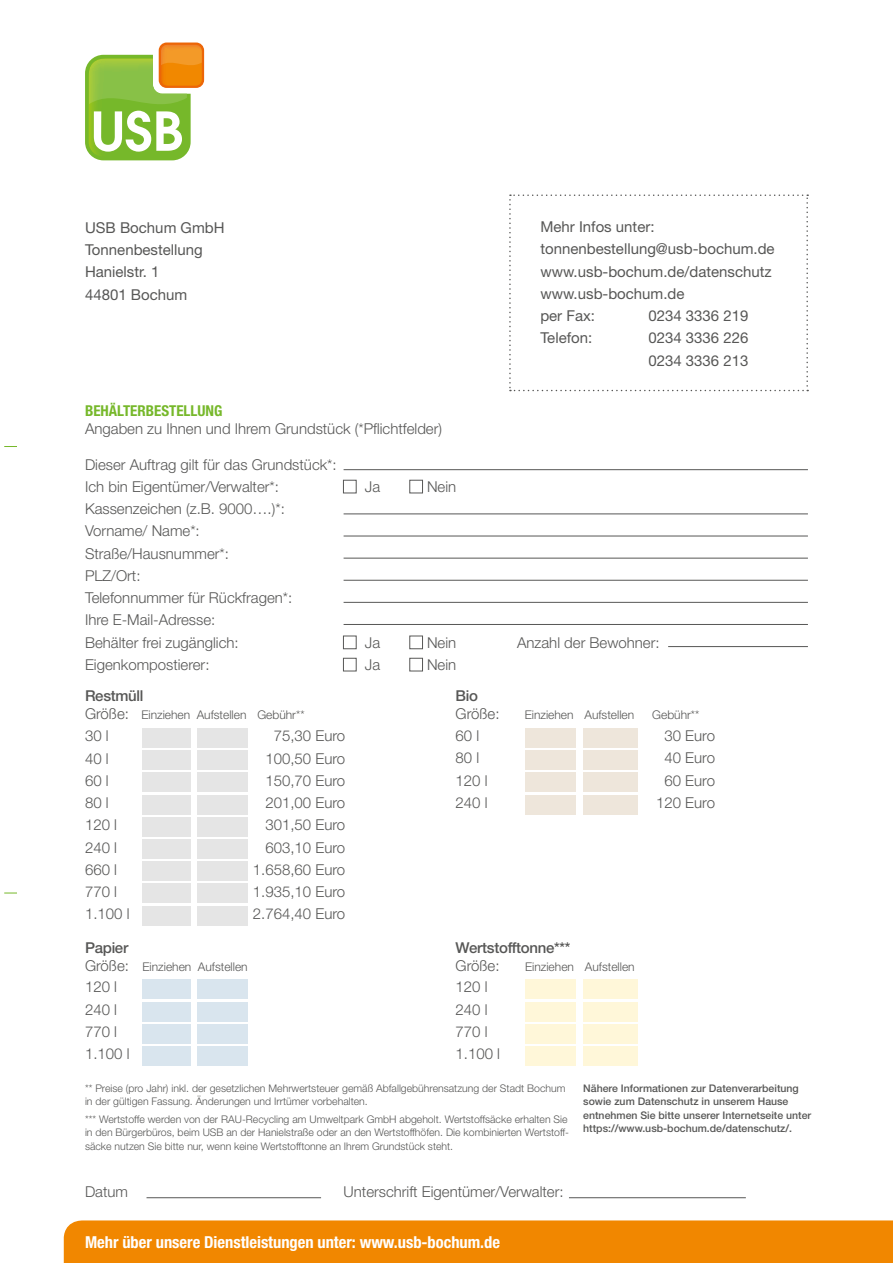
<style>
.page{position:relative;width:893px;height:1263px;background:#fff}
.page>*{position:absolute;margin:0;border:0;box-sizing:border-box;transform-origin:0 0}
.t1{font:700 condensed 16.5px "Helvetica Neue";color:#fff}
.t2{font:300 15px/22.2px "Helvetica Neue LT Pro";color:#575756}
.t3{font:15px/22.2px "Helvetica Neue";color:#575756}
.t4{font:500 15px "Helvetica Neue LT Pro";letter-spacing:-.02em;color:#575756}
.t5{font:700 condensed 15px "Helvetica Neue";color:#76b82a}
.t6{font:300 12px "Helvetica Neue LT Pro";color:#575756}
.t7{font:300 10.5px/13.5px "Helvetica Neue LT Pro";color:#575756}
.t8{font:500 10.5px/13.5px "Helvetica Neue LT Pro";color:#575756}
</style>
<div class="page">
<svg style="left:509px;top:194px;width:299px;height:197px"></svg>
<div style="left:159px;top:43px;width:45px;height:45px;background:#ec6608;border-radius:8px"></div>
<svg style="left:85px;top:45px;width:117px;height:115px"></svg>
<div style="left:64px;top:1220px;width:829px;height:43px;background:#f18700"></div>
<div style="left:343px;top:480px;width:14px;height:13px;border:1px solid #575756"></div>
<div style="left:409px;top:480px;width:14px;height:13px;border:1px solid #575756"></div>
<div style="left:343px;top:636px;width:14px;height:13px;border:1px solid #575756"></div>
<div style="left:409px;top:636px;width:14px;height:13px;border:1px solid #575756"></div>
<div style="left:343px;top:658px;width:14px;height:13px;border:1px solid #575756"></div>
<div style="left:409px;top:658px;width:14px;height:13px;border:1px solid #575756"></div>
<svg style="left:4px;top:446px;width:13px;height:1px"></svg>
<svg style="left:4px;top:893px;width:13px;height:1px"></svg>
<hr style="left:344px;top:469px;width:464px;height:1px;background:#575756">
<hr style="left:147px;top:1197px;width:174px;height:1px;background:#575756">
<hr style="left:569px;top:1197px;width:177px;height:1px;background:#575756">
<div style="left:197px;top:728px;width:50px;height:20px;background:#e5e5e5"></div>
<div style="left:197px;top:751px;width:50px;height:19px;background:#e5e5e5"></div>
<div style="left:197px;top:773px;width:50px;height:19px;background:#e5e5e5"></div>
<div style="left:197px;top:795px;width:50px;height:19px;background:#e5e5e5"></div>
<div style="left:197px;top:817px;width:50px;height:19px;background:#e5e5e5"></div>
<div style="left:197px;top:839px;width:50px;height:20px;background:#e5e5e5"></div>
<div style="left:197px;top:862px;width:50px;height:19px;background:#e5e5e5"></div>
<div style="left:197px;top:884px;width:50px;height:19px;background:#e5e5e5"></div>
<div style="left:197px;top:906px;width:50px;height:19px;background:#e5e5e5"></div>
<div style="left:583px;top:728px;width:55px;height:20px;background:#eee6db"></div>
<div style="left:583px;top:751px;width:55px;height:19px;background:#eee6db"></div>
<div style="left:583px;top:773px;width:55px;height:19px;background:#eee6db"></div>
<div style="left:583px;top:795px;width:55px;height:19px;background:#eee6db"></div>
<div style="left:197px;top:980px;width:50px;height:19px;background:#d9e5ee"></div>
<div style="left:197px;top:1002px;width:50px;height:19px;background:#d9e5ee"></div>
<div style="left:197px;top:1024px;width:50px;height:19px;background:#d9e5ee"></div>
<div style="left:197px;top:1046px;width:50px;height:19px;background:#d9e5ee"></div>
<div style="left:583px;top:980px;width:55px;height:19px;background:#fff7d9"></div>
<div style="left:583px;top:1002px;width:55px;height:19px;background:#fff7d9"></div>
<div style="left:583px;top:1024px;width:55px;height:19px;background:#fff7d9"></div>
<div style="left:583px;top:1046px;width:55px;height:19px;background:#fff7d9"></div>
<div style="left:143px;top:728px;width:48px;height:20px;background:#e5e5e5"></div>
<div style="left:143px;top:751px;width:48px;height:19px;background:#e5e5e5"></div>
<div style="left:143px;top:773px;width:48px;height:19px;background:#e5e5e5"></div>
<div style="left:143px;top:795px;width:48px;height:19px;background:#e5e5e5"></div>
<div style="left:143px;top:817px;width:48px;height:19px;background:#e5e5e5"></div>
<div style="left:143px;top:839px;width:48px;height:20px;background:#e5e5e5"></div>
<div style="left:143px;top:862px;width:48px;height:19px;background:#e5e5e5"></div>
<div style="left:143px;top:884px;width:48px;height:19px;background:#e5e5e5"></div>
<div style="left:143px;top:906px;width:48px;height:19px;background:#e5e5e5"></div>
<div style="left:525px;top:728px;width:50px;height:20px;background:#eee6db"></div>
<div style="left:525px;top:751px;width:50px;height:19px;background:#eee6db"></div>
<div style="left:525px;top:773px;width:50px;height:19px;background:#eee6db"></div>
<div style="left:525px;top:795px;width:50px;height:19px;background:#eee6db"></div>
<div style="left:142px;top:980px;width:49px;height:19px;background:#d9e5ee"></div>
<div style="left:142px;top:1002px;width:49px;height:19px;background:#d9e5ee"></div>
<div style="left:142px;top:1024px;width:49px;height:19px;background:#d9e5ee"></div>
<div style="left:142px;top:1046px;width:49px;height:19px;background:#d9e5ee"></div>
<div style="left:525px;top:980px;width:51px;height:19px;background:#fff7d9"></div>
<div style="left:525px;top:1002px;width:51px;height:19px;background:#fff7d9"></div>
<div style="left:525px;top:1024px;width:51px;height:19px;background:#fff7d9"></div>
<div style="left:525px;top:1046px;width:51px;height:19px;background:#fff7d9"></div>
<hr style="left:344px;top:513px;width:464px;height:1px;background:#575756">
<hr style="left:344px;top:536px;width:464px;height:1px;background:#575756">
<hr style="left:344px;top:558px;width:464px;height:1px;background:#575756">
<hr style="left:344px;top:580px;width:464px;height:1px;background:#575756">
<hr style="left:344px;top:602px;width:464px;height:1px;background:#575756">
<hr style="left:344px;top:624px;width:464px;height:1px;background:#575756">
<hr style="left:668px;top:646px;width:140px;height:1px;background:#575756">
<p class="t3" style="left:85px;top:216px;width:141px">USB Bochum GmbH<br>Tonnenbestellung<br>Hanielstr. 1<br>44801 Bochum</p>
<p class="t3" style="left:540px;top:215px;width:236px">Mehr Infos unter: tonnenbestellung@usb-bochum.de www.usb-bochum.de/datenschutz www.usb-bochum.de<br>per Fax:</p>
<p class="t3" style="left:648px;top:304px;width:102px">0234 3336 219</p>
<p class="t5" style="left:85px;top:402px;width:139px">BEHÄLTERBESTELLUNG</p>
<p class="t2" style="left:85px;top:417px;width:359px">Angaben zu Ihnen und Ihrem Grundstück (*Pflichtfelder)</p>
<p class="t2" style="left:85px;top:453px;width:253px">Dieser Auftrag gilt für das Grundstück*:<br>Ich bin Eigentümer/Verwalter*:</p>
<p class="t2" style="left:365px;top:475px;width:17px">Ja</p>
<p class="t2" style="left:427px;top:475px;width:31px">Nein</p>
<p class="t3" style="left:540px;top:327px;width:53px">Telefon:</p>
<p class="t3" style="left:648px;top:327px;width:102px">0234 3336 226<br>0234 3336 213</p>
<p class="t2" style="left:85px;top:497px;width:209px">Kassenzeichen (z.B. 9000….)*:<br>Vorname/ Name*:<br>Straße/Hausnummer*:<br>PLZ/Ort:<br>Telefonnummer für Rückfragen*:<br>Ihre E-Mail-Adresse:<br>Behälter frei zugänglich:</p>
<p class="t2" style="left:365px;top:631px;width:17px">Ja</p>
<p class="t2" style="left:427px;top:631px;width:31px">Nein</p>
<p class="t2" style="left:517px;top:631px;width:144px">Anzahl der Bewohner:</p>
<p class="t2" style="left:85px;top:653px;width:126px">Eigenkompostierer:</p>
<p class="t2" style="left:365px;top:653px;width:17px">Ja</p>
<p class="t2" style="left:427px;top:653px;width:31px">Nein</p>
<p class="t4" style="left:85px;top:687px;width:60px">Restmüll</p>
<p class="t2" style="left:85px;top:703px;width:45px">Größe:</p>
<p class="t4" style="left:456px;top:687px;width:24px">Bio</p>
<p class="t2" style="left:456px;top:703px;width:45px">Größe:</p>
<p class="t6" style="left:197px;top:708px;width:109px">Aufstellen Gebühr**</p>
<p class="t6" style="left:584px;top:708px;width:51px">Aufstellen</p>
<p class="t6" style="left:652px;top:708px;width:49px">Gebühr**</p>
<p class="t6" style="left:141px;top:708px;width:50px">Einziehen</p>
<p class="t6" style="left:525px;top:708px;width:50px">Einziehen</p>
<p class="t2" style="left:456px;top:724px;width:33px">60 l<br>80 l<br>120 l<br>240 l</p>
<p class="t2" style="left:85px;top:724px;width:46px">30 l<br>40 l<br>60 l<br>80 l<br>120 l<br>240 l<br>660 l<br>770 l<br>1.100 l</p>
<p class="t2" style="left:253px;top:724px;width:94px;text-align:right">75,30 Euro<br>100,50 Euro<br>150,70 Euro<br>201,00 Euro<br>301,50 Euro<br>603,10 Euro<br>1.658,60 Euro<br>1.935,10 Euro<br>2.764,40 Euro</p>
<p class="t2" style="left:656px;top:724px;width:60px;text-align:center">30 Euro<br>40 Euro<br>60 Euro<br>120 Euro</p>
<p class="t4" style="left:85px;top:938px;width:45px">Papier</p>
<p class="t2" style="left:85px;top:954px;width:45px">Größe:</p>
<p class="t4" style="left:456px;top:938px;width:116px">Wertstofftonne***</p>
<p class="t2" style="left:456px;top:954px;width:45px">Größe:</p>
<p class="t6" style="left:142px;top:959px;width:50px">Einziehen</p>
<p class="t6" style="left:525px;top:959px;width:50px">Einziehen</p>
<p class="t6" style="left:198px;top:959px;width:51px">Aufstellen</p>
<p class="t6" style="left:585px;top:959px;width:51px">Aufstellen</p>
<p class="t2" style="left:85px;top:976px;width:46px">120 l<br>240 l<br>770 l<br>1.100 l</p>
<p class="t2" style="left:456px;top:976px;width:46px">120 l<br>240 l<br>770 l<br>1.100 l</p>
<p class="t7" style="left:85px;top:1081px;width:482px">** Preise (pro Jahr) inkl. der gesetzlichen Mehrwertsteuer gemäß Abfallgebührensatzung der Stadt Bochum in der gültigen Fassung. Änderungen und Irrtümer vorbehalten.</p>
<p class="t7" style="left:85px;top:1112px;width:486px">*** Wertstoffe werden von der RAU-Recycling am Umweltpark GmbH abgeholt. Wertstoffsäcke erhalten Sie in den Bürgerbüros, beim USB an der Hanielstraße oder an den Wertstoffhöfen. Die kombinierten Wertstoff&shy;säcke nutzen Sie bitte nur, wenn keine Wertstofftonne an Ihrem Grundstück steht.</p>
<p class="t2" style="left:85px;top:1180px;width:45px">Datum</p>
<p class="t2" style="left:344px;top:1180px;width:222px">Unterschrift Eigentümer/Verwalter:</p>
<p class="t1" style="left:85px;top:1232px;width:416px">Mehr über unsere Dienstleistungen unter: www.usb-bochum.de</p>
<p class="t8" style="left:583px;top:1081px;width:229px">Nähere Informationen zur Datenverarbeitung sowie zum Datenschutz in unserem Hause entnehmen Sie bitte unserer Internetseite unter https://www.usb-bochum.de/datenschutz/.</p>
</div>
